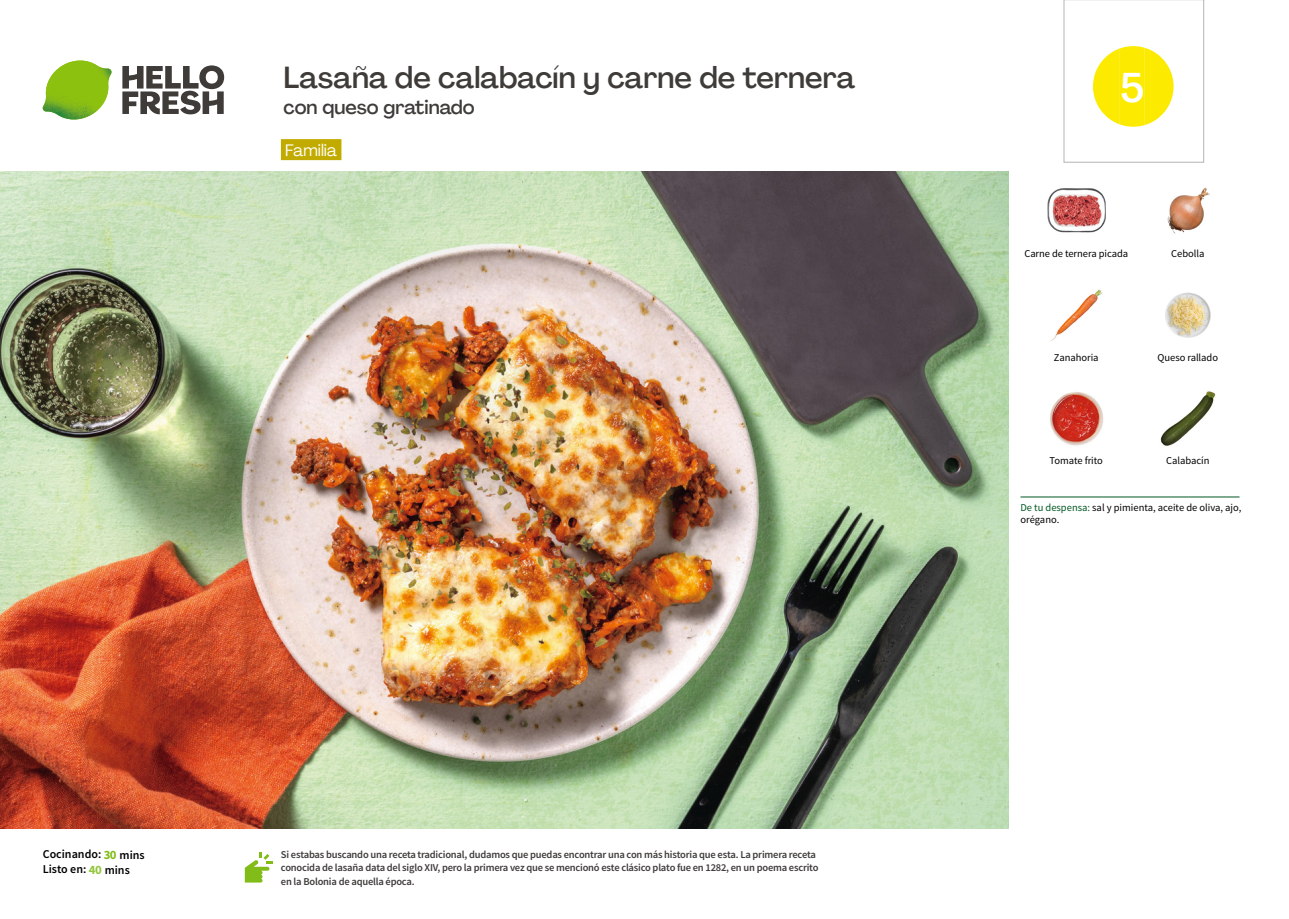
<style>
.page{position:relative;width:1289px;height:919px;background:#fff}
.page>*{position:absolute;margin:0;border:0;box-sizing:border-box;transform-origin:0 0}
.t1{font:500 40.5px "Agrandir";color:#fff}
.t2{font:500 30px "Agrandir";color:#3e3b39}
.t3{font:500 19.5px "Agrandir";color:#3e3b39}
.t4{font:16.5px "Agrandir";color:#fff}
.t5{font:600 12px/15px "Source Sans Pro";color:#000}
.t6{font:600 10.5px/13.5px "Source Sans Pro";letter-spacing:-.02em;color:#3e3b39}
.t7{font:10.5px/12px "Source Sans Pro";letter-spacing:-.005em;color:#000}
.s1{font-weight:700;font-size:12.75px;color:#81bc19}
.s2{font-weight:700;font-size:12.75px;color:#93c53b}
.s3{color:#005923}
</style>
<div class="page">
<svg style="left:122px;top:65px;width:102px;height:49px"></svg>
<svg style="left:68px;top:60px;width:44px;height:60px"></svg>
<img style="left:92px;top:61px;width:16px;height:38px">
<img style="left:43px;top:61px;width:49px;height:58px">
<div style="left:281px;top:139px;width:60px;height:21px;background:#c2ab00"></div>
<img style="left:0;top:172px;width:1008px;height:656px">
<hr style="left:1020px;top:496px;width:219px;height:1px;background:#005923">
<svg style="left:245px;top:852px;width:28px;height:30px"></svg>
<img style="left:1047px;top:188px;width:57px;height:45px">
<img style="left:1167px;top:187px;width:43px;height:47px">
<img style="left:1165px;top:292px;width:46px;height:46px">
<img style="left:1050px;top:289px;width:53px;height:52px">
<img style="left:1160px;top:391px;width:56px;height:55px">
<img style="left:1050px;top:392px;width:54px;height:54px">
<svg style="left:1063px;top:0;width:141px;height:163px"></svg>
<h2 class="t2" style="left:283px;top:59px;width:573px">Lasaña de calabacín y carne de ternera</h2>
<h3 class="t3" style="left:283px;top:95px;width:193px">con queso gratinado</h3>
<h3 class="t4" style="left:285px;top:140px;width:53px">Familia</h3>
<p class="t5" style="left:43px;top:847px;width:103px">Cocinando: <span class="s1">30</span> mins<br>Listo en: <span class="s2">40</span> mins</p>
<p class="t6" style="left:281px;top:847px;width:539px">Si estabas buscando una receta tradicional, dudamos que puedas encontrar una con más historia que esta. La primera receta conocida de lasaña data del siglo XIV, pero la primera vez que se mencionó este clásico plato fue en 1282, en un poema escrito en la Bolonia de aquella época.</p>
<h1 class="t1" style="left:1119px;top:63px;width:26px">5</h1>
<p class="t7" style="left:1024px;top:247px;width:105px">Carne de ternera picada</p>
<p class="t7" style="left:1171px;top:247px;width:35px">Cebolla</p>
<p class="t7" style="left:1053px;top:352px;width:46px">Zanahoria</p>
<p class="t7" style="left:1157px;top:352px;width:62px">Queso rallado</p>
<p class="t7" style="left:1049px;top:454px;width:55px">Tomate frito</p>
<p class="t7" style="left:1166px;top:454px;width:45px">Calabacín</p>
<p class="t7" style="left:1020px;top:501px;width:222px"><span class="s3">De tu despensa:</span> sal y pimienta, aceite de oliva, ajo, orégano.</p>
</div>
